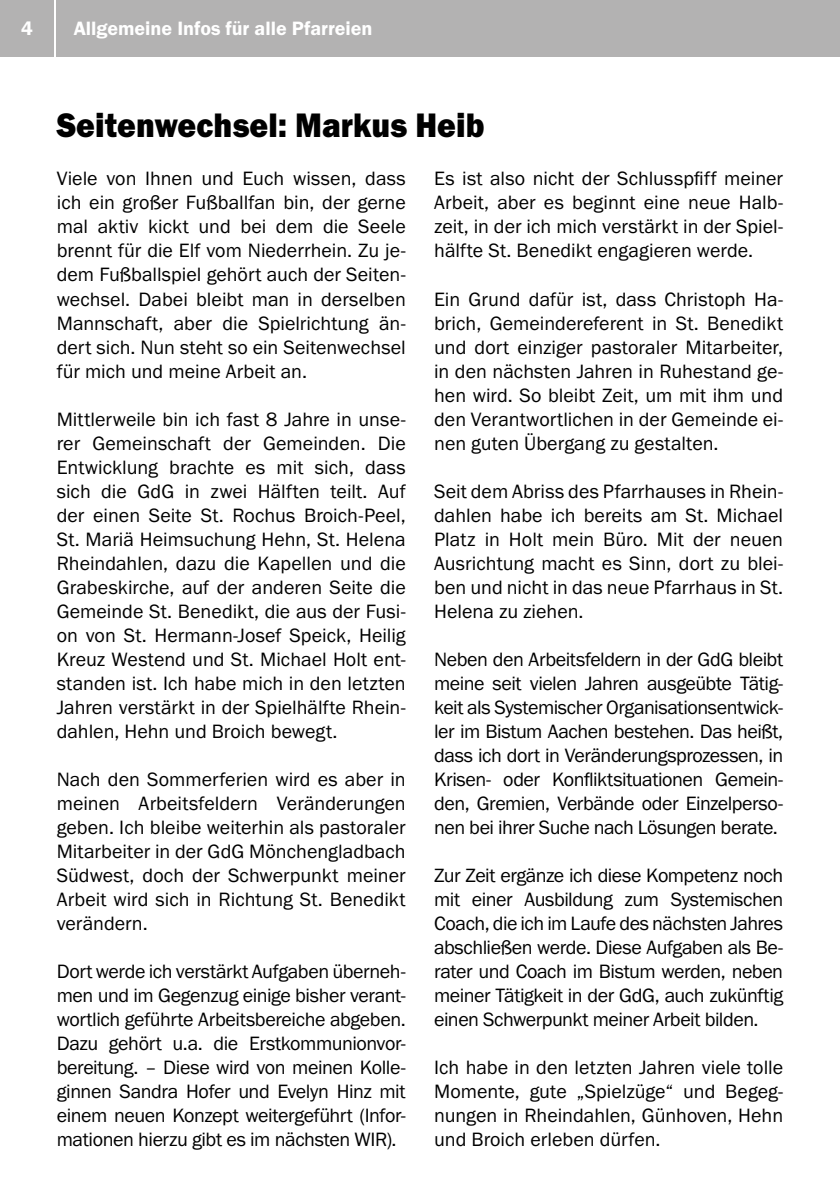
<style>
.page{position:relative;width:840px;height:1191px;background:#fff}
.page>*{position:absolute;margin:0;border:0;box-sizing:border-box;transform-origin:0 0}
.t1{font:35.2px "Franklin Gothic URW Hea";letter-spacing:.005em;color:#000;scale:.91 1}
.t2{font:20px/24px "Franklin Gothic URW Boo";color:#000;text-align:justify}
.t3{font:20px "Franklin Gothic URW Dem";color:#fff}
</style>
<div class="page">
<div style="left:0;top:0;width:54px;height:57px;background:#b3b2b2"></div>
<div style="left:57px;top:0;width:782px;height:57px;background:#b3b2b2"></div>
<p class="t3" style="left:21px;top:16px;width:13px">4</p>
<p class="t3" style="left:74px;top:16px;width:300px">Allgemeine Infos für alle Pfarreien</p>
<h1 class="t1" style="left:57px;top:103px;width:471px">Seitenwechsel: Markus Heib</h1>
<p class="t2" style="left:57px;top:166px;width:350px">Viele von Ihnen und Euch wissen, dass ich ein großer Fußballfan bin, der gerne mal aktiv kickt und bei dem die Seele brennt für die Elf vom Niederrhein. Zu je&shy;dem Fußballspiel gehört auch der Seiten&shy;wechsel. Dabei bleibt man in derselben Mannschaft, aber die Spielrichtung än&shy;dert sich. Nun steht so ein Seitenwechsel für mich und meine Arbeit an.</p>
<p class="t2" style="left:57px;top:406px;width:350px">Mittlerweile bin ich fast 8 Jahre in unse&shy;rer Gemeinschaft der Gemeinden. Die Entwicklung brachte es mit sich, dass sich die GdG in zwei Hälften teilt. Auf der einen Seite St. Rochus Broich-Peel, St. Mariä Heimsuchung Hehn, St. Helena Rheindahlen, dazu die Kapellen und die Grabeskirche, auf der anderen Seite die Gemeinde St. Benedikt, die aus der Fusi&shy;on von St. Hermann-Josef Speick, Heilig Kreuz Westend und St. Michael Holt ent&shy;standen ist. Ich habe mich in den letzten Jahren verstärkt in der Spielhälfte Rhein&shy;dahlen, Hehn und Broich bewegt.</p>
<p class="t2" style="left:57px;top:766px;width:350px">Nach den Sommerferien wird es aber in meinen Arbeitsfeldern Veränderungen geben. Ich bleibe weiterhin als pastoraler Mitarbeiter in der GdG Mönchengladbach Südwest, doch der Schwerpunkt meiner Arbeit wird sich in Richtung St. Benedikt verändern.</p>
<p class="t2" style="left:57px;top:958px;width:350px">Dort werde ich verstärkt Aufgaben überneh&shy;men und im Gegenzug einige bisher verant&shy;wortlich geführte Arbeitsbereiche abgeben.<br>Dazu gehört u.a. die Erstkommunionvor&shy;bereitung. – Diese wird von meinen Kolle&shy;ginnen Sandra Hofer und Evelyn Hinz mit einem neuen Konzept weitergeführt (Infor&shy;mationen hierzu gibt es im nächsten WIR).</p>
<p class="t2" style="left:434px;top:166px;width:350px">Es ist also nicht der Schlusspfiff meiner Arbeit, aber es beginnt eine neue Halb&shy;zeit, in der ich mich verstärkt in der Spiel&shy;hälfte St. Benedikt engagieren werde.</p>
<p class="t2" style="left:434px;top:286px;width:350px">Ein Grund dafür ist, dass Christoph Ha&shy;brich, Gemeindereferent in St. Benedikt und dort einziger pastoraler Mitarbeiter, in den nächsten Jahren in Ruhestand ge&shy;hen wird. So bleibt Zeit, um mit ihm und den Verantwortlichen in der Gemeinde ei&shy;nen guten Übergang zu gestalten.</p>
<p class="t2" style="left:434px;top:478px;width:350px">Seit dem Abriss des Pfarrhauses in Rhein&shy;dahlen habe ich bereits am St. Michael Platz in Holt mein Büro. Mit der neuen Ausrichtung macht es Sinn, dort zu blei&shy;ben und nicht in das neue Pfarrhaus in St.<br>Helena zu ziehen.</p>
<p class="t2" style="left:434px;top:646px;width:350px">Neben den Arbeitsfeldern in der GdG bleibt meine seit vielen Jahren ausgeübte Tätig&shy;keit als Systemischer Organisationsentwick&shy;ler im Bistum Aachen bestehen. Das heißt, dass ich dort in Veränderungsprozessen, in Krisen- oder Konfliktsituationen Gemein&shy;den, Gremien, Verbände oder Einzelperso&shy;nen bei ihrer Suche nach Lösungen berate.</p>
<p class="t2" style="left:434px;top:862px;width:350px">Zur Zeit ergänze ich diese Kompetenz noch mit einer Ausbildung zum Systemischen Coach, die ich im Laufe des nächsten Jahres abschließen werde. Diese Aufgaben als Be&shy;rater und Coach im Bistum werden, neben meiner Tätigkeit in der GdG, auch zukünftig einen Schwerpunkt meiner Arbeit bilden.</p>
<p class="t2" style="left:434px;top:1054px;width:350px">Ich habe in den letzten Jahren viele tolle Momente, gute „Spielzüge“ und Begeg&shy;nungen in Rheindahlen, Günhoven, Hehn und Broich erleben dürfen.</p>
</div>
